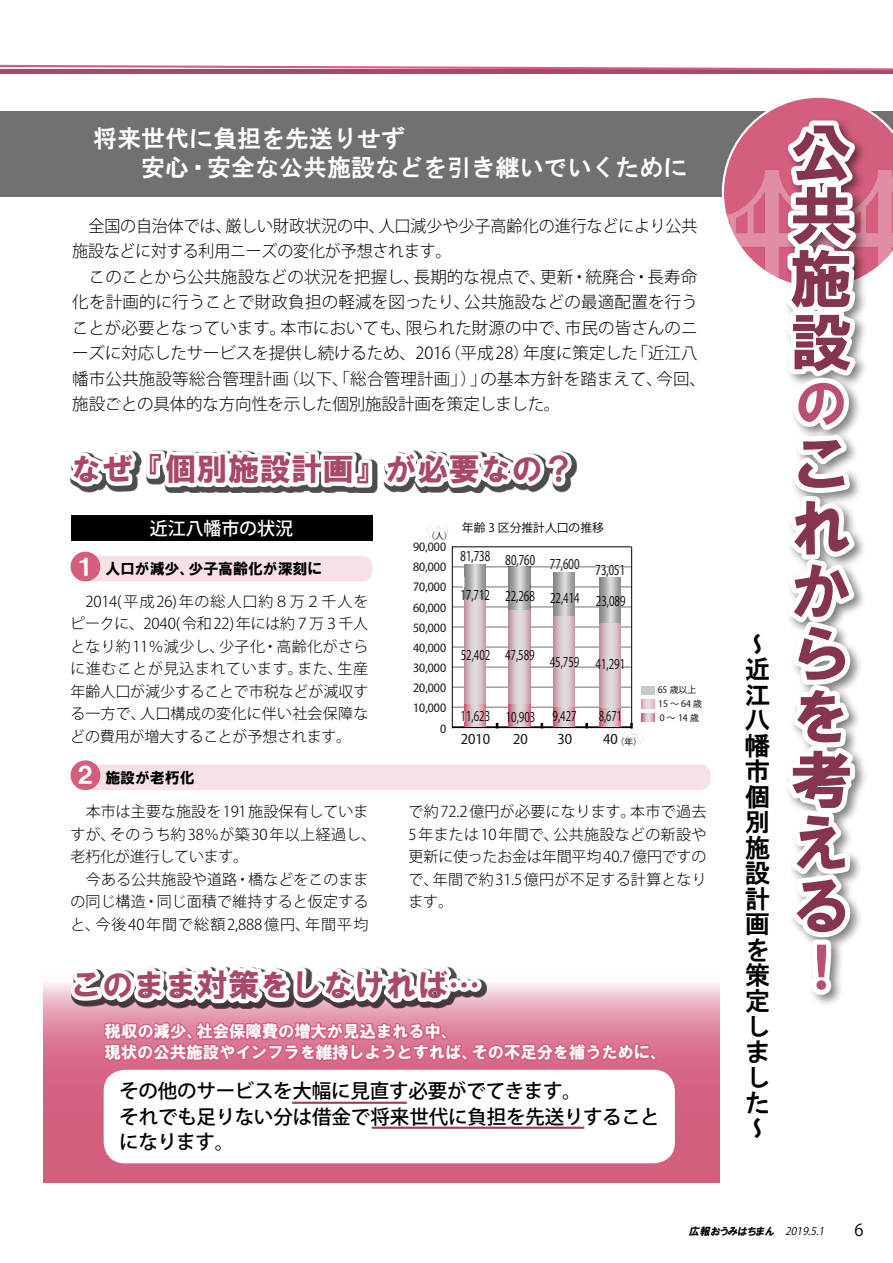
<style>
.page{position:relative;width:893px;height:1263px;background:#fff}
.page>*{position:absolute;margin:0;border:0;box-sizing:border-box;transform-origin:0 0}
.t1{font:63px/63px "HGS Soei Kakugothic UB";color:#86354f;text-align:justify}
.t2{font:54px "HGS Soei Kakugothic UB";color:#b9506f}
.t3{font:31.5px "HGS Soei Kakugothic UB";color:#a94865}
.t4{font:25.5px/25.5px "HGS Gothic E";color:#000;text-align:justify}
.t5{font:24px/28.5px "HGS Gothic E";color:#fff}
.t6{font:22.5px "HGS Soei Kakugothic UB";color:#fff}
.t7{font:500 19.5px/25.5px "Koz Go Pro";letter-spacing:-.01em;color:#000}
.t8{font:500 18px "Koz Go Pr 6 N";letter-spacing:-.005em;color:#fff}
.t9{font:300 16.5px/25.5px "Koz Go Pro";color:#000}
.t10{font:16.5px "HGS Soei Kakugothic UB";letter-spacing:-.015em;color:#fff}
.t11{font:16.5px "Koz Go Pr 6 N";color:#000}
.t12{font:300 15px/22.5px "Koz Go Pro";letter-spacing:.01em;color:#000}
.t13{font:300 15px/22.5px "Koz Go Pro";letter-spacing:-.015em;color:#000}
.t14{font:300 15px "Koz Go Pro";letter-spacing:-.01em;color:#000}
.t15{font:15px "HGS Soei Kakugothic UB";letter-spacing:-.01em;color:#000}
.t16{font:300 15px "Koz Go Pro";letter-spacing:.07em;color:#000}
.t17{font:300 15px "Koz Go Pro";letter-spacing:.04em;color:#000}
.t18{font:13.35px/23px "Koz Go Pro Regular 90 ms RKSJ H";color:#000;text-align:center;scale:.75 1}
.t19{font:13.35px "Koz Go Pr 6 N";color:#000;scale:.75 1}
.t20{font:13.35px "Koz Go Pro Regular 90 ms RKSJ H";color:#000}
.t21{font:13.35px "Koz Go Pro Regular 90 ms RKSJ H";color:#000;scale:.72 1}
.t22{font:11.85px "Koz Go Pro Medium 90 ms RKSJ H";color:#000}
.t23{font:11.1px "Koz Go Pro Regular 90 ms RKSJ H";color:#000}
.t24{font:italic 10.5px "HGS Soei Kakugothic UB";color:#000}
.t25{font:italic 10.5px "Koz Go Pr 6 N";color:#000}
.t26{font:8.85px/13.6px "Koz Go Pro Regular 90 ms RKSJ H";color:#000}
.t27{font:8.7px "Koz Go Pro Regular 90 ms RKSJ H";color:#000}
.s1{font-size:13.35px}
.s2{font-size:8.7px}
</style>
<div class="page">
<svg style="left:43px;top:983px;width:676px;height:199px;background:#d86d8b"></svg>
<div style="left:104px;top:1070px;width:571px;height:93px;background:#fff;border-radius:21px"></div>
<hr style="left:372px;top:1127px;width:212px;height:2px;background:#983f5a">
<div style="left:0;top:69px;width:893px;height:5px;background:#a94865"></div>
<div style="left:0;top:112px;width:893px;height:85px;background:#727171"></div>
<svg style="left:0;top:64px;width:893px;height:7px"></svg>
<svg style="left:451px;top:546px;width:204px;height:183px"></svg>
<hr style="left:631px;top:547px;width:1px;height:181px;background:#000">
<div style="left:71px;top:515px;width:301px;height:25px;background:#000"></div>
<svg style="left:722px;top:97px;width:171px;height:906px"></svg>
<svg style="left:70px;top:450px;width:507px;height:43px"></svg>
<div style="left:83px;top:765px;width:627px;height:25px;background:#f6e1e5;border-radius:10px"></div>
<div style="left:71px;top:760px;width:29px;height:30px;background:#d55e7f;border-radius:50%"></div>
<div style="left:83px;top:556px;width:289px;height:25px;background:#f6e1e5;border-radius:10px"></div>
<div style="left:71px;top:552px;width:29px;height:29px;background:#d55e7f;border-radius:50%"></div>
<svg style="left:67px;top:966px;width:593px;height:142px"></svg>
<h3 class="t5" style="left:69px;top:124px;width:620px">　将来世代に負担を先送りせず<br>　　　安心・安全な公共施設などを引き継いでいくために</h3>
<p class="t9" style="left:379px;top:213px;width:320px">人口減少や少子高齢化の進行などにより公共</p>
<p class="t9" style="left:72px;top:213px;width:381px">　全国の自治体では、<br>施設などに対する利用ニーズの変化が予想されます。</p>
<p class="t9" style="left:226px;top:213px;width:161px">厳しい財政状況の中、</p>
<p class="t9" style="left:72px;top:264px;width:349px">　このことから公共施設などの状況を把握し、</p>
<p class="t9" style="left:540px;top:264px;width:159px">更新・統廃合・長寿命</p>
<p class="t9" style="left:414px;top:264px;width:134px">長期的な視点で、</p>
<p class="t9" style="left:464px;top:290px;width:235px">公共施設などの最適配置を行う</p>
<p class="t9" style="left:72px;top:290px;width:400px">化を計画的に行うことで財政負担の軽減を図ったり、</p>
<p class="t9" style="left:72px;top:315px;width:216px">ことが必要となっています。</p>
<p class="t9" style="left:280px;top:315px;width:134px">本市においても、</p>
<p class="t9" style="left:565px;top:315px;width:134px">市民の皆さんのニ</p>
<p class="t9" style="left:406px;top:315px;width:167px">限られた財源の中で、</p>
<p class="t9" style="left:72px;top:341px;width:380px">ーズに対応したサービスを提供し続けるため、2016</p>
<p class="t9" style="left:631px;top:341px;width:68px">「近江八</p>
<p class="t9" style="left:523px;top:341px;width:116px">年度に策定した</p>
<p class="t9" style="left:444px;top:341px;width:87px">（平成28）</p>
<p class="t9" style="left:282px;top:366px;width:206px">（以下、「総合管理計画」）」</p>
<p class="t9" style="left:72px;top:366px;width:490px">幡市公共施設等総合管理計画<br>施設ごとの具体的な方向性を示した個別施設計画を策定しました。</p>
<p class="t9" style="left:657px;top:366px;width:51px">今回、</p>
<p class="t9" style="left:481px;top:366px;width:184px">の基本方針を踏まえて、</p>
<h3 class="t3" style="left:71px;top:453px;width:505px">なぜ『個別施設計画』が必要なの?</h3>
<p class="t8" style="left:150px;top:518px;width:145px">近江八幡市の状況</p>
<p class="t27" style="left:427px;top:531px;width:27px">（<sup>人</sup>）</p>
<p class="t20" style="left:418px;top:523px;width:15px">（</p>
<p class="t27" style="left:435px;top:531px;width:25px">人<sup>）</sup></p>
<p class="t23" style="left:413px;top:541px;width:34px">90,000</p>
<h3 class="t6" style="left:74px;top:555px;width:24px">１</h3>
<p class="t15" style="left:189px;top:561px;width:135px">少子高齢化が深刻に</p>
<p class="t15" style="left:105px;top:561px;width:91px">人口が減少、</p>
<p class="t23" style="left:413px;top:561px;width:34px">80,000</p>
<p class="t12" style="left:70px;top:590px;width:300px;text-align:right">　2014(平成26)年の総人口約８万２千人をピークに、2040(令和22)年には約７万３千人少子化・高齢化がさら</p>
<p class="t12" style="left:70px;top:635px;width:156px">となり約11％減少し、</p>
<p class="t23" style="left:413px;top:581px;width:34px">70,000</p>
<p class="t23" style="left:413px;top:601px;width:34px">60,000</p>
<p class="t23" style="left:413px;top:621px;width:34px">50,000</p>
<p class="t23" style="left:413px;top:642px;width:34px">40,000</p>
<p class="t17" style="left:70px;top:659px;width:234px">に進むことが見込まれています。</p>
<p class="t12" style="left:70px;top:680px;width:299px">年齢人口が減少することで市税などが減収す</p>
<p class="t12" style="left:140px;top:703px;width:230px">人口構成の変化に伴い社会保障な</p>
<p class="t12" style="left:338px;top:658px;width:32px">生産</p>
<p class="t12" style="left:297px;top:658px;width:47px">また、</p>
<p class="t13" style="left:70px;top:703px;width:282px">る一方で、<br>どの費用が増大することが予想されます。</p>
<p class="t23" style="left:413px;top:662px;width:34px">30,000</p>
<p class="t23" style="left:413px;top:682px;width:34px">20,000</p>
<p class="t23" style="left:413px;top:702px;width:34px">10,000</p>
<p class="t23" style="left:440px;top:722px;width:8px">0</p>
<h3 class="t6" style="left:74px;top:764px;width:24px">２</h3>
<p class="t15" style="left:105px;top:770px;width:91px">施設が老朽化</p>
<p class="t22" style="left:462px;top:521px;width:144px">年齢 3 区分推計人口の推移</p>
<p class="t18" style="left:460px;top:545px;width:41px">81,738</p>
<p class="t18" style="left:460px;top:584px;width:41px">17,712</p>
<p class="t18" style="left:506px;top:549px;width:41px">80,760</p>
<p class="t19" style="left:505px;top:588px;width:41px">22,268</p>
<p class="t18" style="left:550px;top:553px;width:41px">77,600</p>
<p class="t18" style="left:550px;top:587px;width:41px">22,414</p>
<p class="t18" style="left:596px;top:559px;width:41px">73,051</p>
<p class="t18" style="left:596px;top:590px;width:41px">23,089</p>
<p class="t18" style="left:461px;top:644px;width:41px">52,402</p>
<p class="t18" style="left:505px;top:644px;width:41px">47,589</p>
<p class="t18" style="left:550px;top:650px;width:41px">45,759</p>
<p class="t18" style="left:460px;top:705px;width:41px;text-align:left">11,623<br>2010</p>
<p class="t18" style="left:506px;top:706px;width:41px">10,903<br>20</p>
<p class="t18" style="left:553px;top:705px;width:34px">9,427<br>30</p>
<p class="t18" style="left:596px;top:653px;width:41px">41,291</p>
<p class="t21" style="left:599px;top:709px;width:34px">8,671</p>
<p class="t27" style="left:616px;top:737px;width:25px">（<span class="s1">年</span></p>
<p class="t20" style="left:613px;top:732px;width:15px">（</p>
<p class="t20" style="left:633px;top:732px;width:21px">(<span class="s2">(</span></p>
<p class="t20" style="left:603px;top:732px;width:16px">40</p>
<p class="t27" style="left:624px;top:737px;width:10px">年</p>
<p class="t26" style="left:658px;top:683px;width:41px">65ー 14 歳</p>
<p class="t26" style="left:670px;top:683px;width:28px">歳以上</p>
<p class="t26" style="left:658px;top:683px;width:6px">0</p>
<p class="t26" style="left:658px;top:697px;width:45px">15～ー64歳<br>605～ 14 歳</p>
<p class="t26" style="left:672px;top:711px;width:28px">歳以上</p>
<p class="t12" style="left:110px;top:800px;width:267px;text-indent:-40px">　本市は主要な施設を191施設保有していまそのうち約38％が築30年以上経過し、</p>
<p class="t12" style="left:70px;top:823px;width:47px">すが、</p>
<p class="t13" style="left:71px;top:845px;width:179px">老朽化が進行しています。</p>
<p class="t12" style="left:71px;top:868px;width:299px">　今ある公共施設や道路・橋などをこのまま</p>
<p class="t12" style="left:70px;top:890px;width:299px">の同じ構造・同じ面積で維持すると仮定する</p>
<p class="t12" style="left:305px;top:913px;width:65px">年間平均</p>
<p class="t16" style="left:95px;top:914px;width:216px">今後40年間で総額2,888 億円、</p>
<p class="t12" style="left:70px;top:913px;width:31px">と、</p>
<p class="t12" style="left:553px;top:800px;width:155px;text-indent:-145px">で約72.2億円が必要になります。<br>公共施設などの新設や</p>
<p class="t12" style="left:630px;top:800px;width:78px">本市で過去</p>
<p class="t12" style="left:409px;top:823px;width:152px">5年または10年間で、</p>
<p class="t14" style="left:409px;top:847px;width:299px">更新に使ったお金は年間平均40.7 億円ですの</p>
<p class="t12" style="left:433px;top:868px;width:275px">年間で約31.5億円が不足する計算となり</p>
<p class="t12" style="left:408px;top:868px;width:46px">で、ます。</p>
<h3 class="t3" style="left:71px;top:969px;width:411px">このまま対策をしなければ...</h3>
<p class="t10" style="left:105px;top:1023px;width:100px">税収の減少、</p>
<p class="t10" style="left:196px;top:1023px;width:262px">社会保障費の増大が見込まれる中、</p>
<p class="t10" style="left:105px;top:1044px;width:375px">現状の公共施設やインフラを維持しようとすれば、</p>
<p class="t10" style="left:471px;top:1044px;width:197px">その不足分を補うために、</p>
<p class="t7" style="left:119px;top:1079px;width:542px">その他のサービスを大幅に見直す必要がでてきます。<br>それでも足りない分は借金で将来世代に負担を先送りすることになります。</p>
<h3 class="t4" style="left:745px;top:630px;width:17px">～</h3>
<h3 class="t4" style="left:745px;top:656px;width:27px">近江八幡市個別施設計画を策定しました</h3>
<h3 class="t4" style="left:745px;top:1115px;width:17px">~</h3>
<h1 class="t1" style="left:790px;top:121px;width:63px">公共施設</h1>
<h2 class="t2" style="left:794px;top:375px;width:52px">の</h2>
<h1 class="t1" style="left:790px;top:433px;width:62px">これからを考える</h1>
<h2 class="t2" style="left:794px;top:940px;width:33px">!</h2>
<p class="t24" style="left:689px;top:1226px;width:89px">広報おうみはちまん</p>
<p class="t25" style="left:785px;top:1225px;width:44px">2019.5.1</p>
<p class="t11" style="left:854px;top:1221px;width:11px">6</p>
</div>
